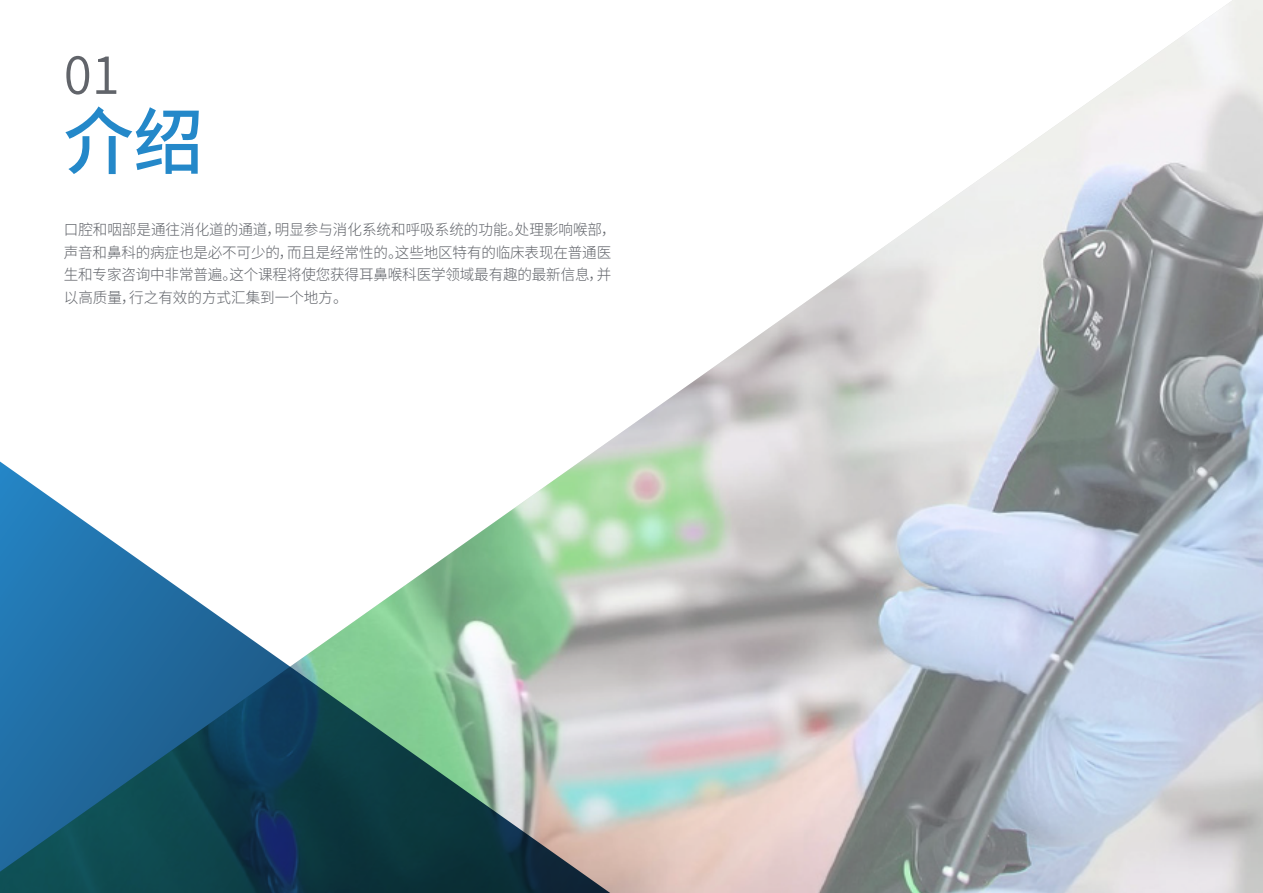
<style>
.page{position:relative;width:1263px;height:893px;background:#fff}
.page>*{position:absolute;margin:0;border:0;box-sizing:border-box;transform-origin:0 0}
.t1{font:500 72px "Source Han Sans CN";color:#2488c9}
.t2{font:52.5px "Source Han Sans CN";color:#61646a}
.t3{font:300 15px/22.5px "Source Han Sans CN";letter-spacing:-.01em;color:#61646a}
</style>
<div class="page">
<img style="left:602px;top:0;width:661px;height:893px">
<svg style="left:0;top:446px;width:640px;height:447px"></svg>
<h2 class="t2" style="left:64px;top:45px;width:57px">01</h2>
<h1 class="t1" style="left:64px;top:101px;width:141px">介绍</h1>
<p class="t3" style="left:64px;top:219px;width:553px">口腔和咽部是通往消化道的通道，明显参与消化系统和呼吸系统的功能。处理影响喉部，声音和鼻科的病症也是必不可少的，而且是经常性的。这些地区特有的临床表现在普通医生和专家咨询中非常普遍。这个课程将使您获得耳鼻喉科医学领域最有趣的最新信息，并以高质量，行之有效的方式汇集到一个地方。</p>
</div>
